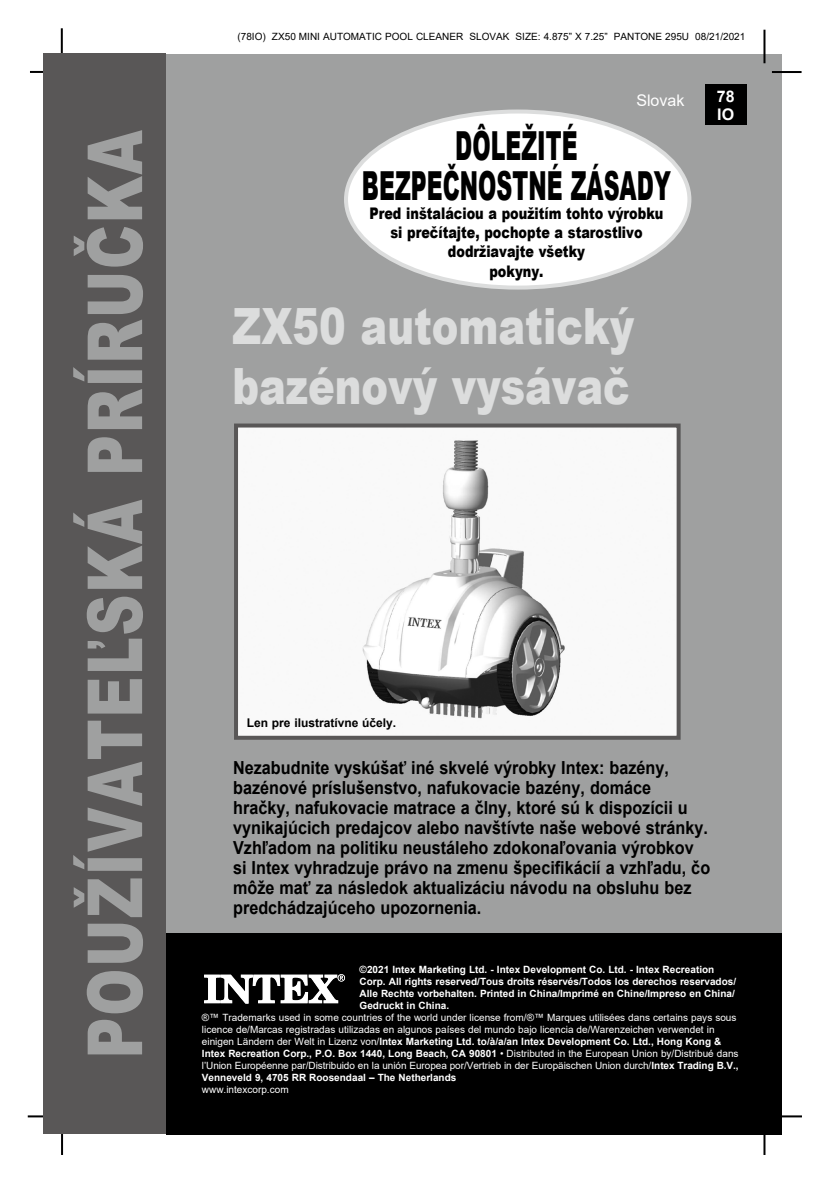
<style>
.page{position:relative;width:836px;height:1191px;background:#fff}
.page>*{position:absolute;margin:0;border:0;box-sizing:border-box;transform-origin:0 0}
.t1{font:900 76px "Arial";letter-spacing:.025em;color:#9fa0a0;scale:.75 1}
.t2{font:900 50px/60px "Arial";color:#dcdddd;scale:.8 1}
.t3{font:900 40px/40px "Arial";color:#000;text-align:center;scale:.55 1}
.t4{font:700 18px/20px "Arial";color:#000;scale:.9 1}
.t5{font:900 16px/19.2px "Arial";color:#000;text-align:center;scale:.8 1}
.t6{font:16px "Arial";color:#fff}
.t7{font:700 16px/18px "Arial";color:#fff}
.t8{font:700 12px "Arial";color:#000}
.t9{font:10px/12px "Arial";color:#fff}
.t10{font:700 10px/12px "Arial";color:#fff}
.t11{font:10px "Arial";color:#000}
.s1{font-weight:700}
</style>
<div class="page">
<div style="left:166px;top:54px;width:615px;height:1080px;background:#9fa0a0"></div>
<hr style="left:769px;top:1115px;width:32px;height:2px;background:#000">
<hr style="left:771px;top:71px;width:30px;height:2px;background:#000">
<hr style="left:61px;top:28px;width:2px;height:36px;background:#000">
<hr style="left:763px;top:30px;width:2px;height:33px;background:#000">
<hr style="left:763px;top:1123px;width:2px;height:32px;background:#000">
<hr style="left:61px;top:1123px;width:2px;height:32px;background:#000">
<hr style="left:30px;top:71px;width:26px;height:2px;background:#000">
<hr style="left:28px;top:1115px;width:28px;height:2px;background:#000">
<div style="left:704px;top:84px;width:42px;height:41px;background:#000"></div>
<div style="left:43px;top:53px;width:123px;height:1080px;background:#595757"></div>
<div style="left:346px;top:111px;width:343px;height:176px;background:#fff;border-radius:50%"></div>
<div style="left:166px;top:933px;width:614px;height:201px;background:#000"></div>
<svg style="left:204px;top:974px;width:141px;height:29px"></svg>
<img style="left:239px;top:428px;width:436px;height:307px">
<div style="left:234px;top:423px;width:446px;height:317px;border:4px solid #595757"></div>
<h1 class="t1" style="left:60px;top:1058px;width:1239px;rotate:-90deg">POUŽÍVATEĽSKÁ PRÍRUČKA</h1>
<p class="t11" style="left:237px;top:30px;width:509px">(78IO) ZX50 MINI AUTOMATIC POOL CLEANER SLOVAK SIZE: 4.875” X 7.25” PANTONE 295U 08/21/2021</p>
<h3 class="t6" style="left:636px;top:89px;width:50px">Slovak</h3>
<h3 class="t3" style="left:362px;top:124px;width:563px">DÔLEŽITÉ<br>BEZPEČNOSTNÉ ZÁSADY</h3>
<h3 class="t5" style="left:369px;top:203px;width:369px">Pred inštaláciou a použitím tohto výrobku si prečítajte, pochopte a starostlivo dodržiavajte všetky<br>pokyny.</h3>
<h2 class="t2" style="left:232px;top:295px;width:503px">ZX50 automatický bazénový vysávač</h2>
<h3 class="t7" style="left:716px;top:87px;width:19px">78<br>IO</h3>
<p class="t8" style="left:247px;top:714px;width:151px">Len pre ilustratívne účely.</p>
<p class="t4" style="left:233px;top:758px;width:531px">Nezabudnite vyskúšať iné skvelé výrobky Intex: bazény, bazénové príslušenstvo, nafukovacie bazény, domáce hračky, nafukovacie matrace a člny, ktoré sú k dispozícii u vynikajúcich predajcov alebo navštívte naše webové stránky.<br>Vzhľadom na politiku neustáleho zdokonaľovania výrobkov si Intex vyhradzuje právo na zmenu špecifikácií a vzhľadu, čo môže mať za následok aktualizáciu návodu na obsluhu bez predchádzajúceho upozornenia.</p>
<p class="t10" style="left:359px;top:963px;width:378px">©2021 Intex Marketing Ltd. - Intex Development Co. Ltd. - Intex Recreation Corp. All rights reserved/Tous droits réservés/Todos los derechos reservados/ Alle Rechte vorbehalten. Printed in China/Imprimé en Chine/Impreso en China/ Gedruckt in China.</p>
<p class="t9" style="left:202px;top:1011px;width:538px">®™ Trademarks used in some countries of the world under license from/®™ Marques utilisées dans certains pays sous licence de/Marcas registradas utilizadas en algunos países del mundo bajo licencia de/Warenzeichen verwendet in einigen Ländern der Welt in Lizenz von/<span class="s1">Intex Marketing Ltd. to/à/a/an Intex Development Co. Ltd., Hong Kong &amp; Intex Recreation Corp., P.O. Box 1440, Long Beach, CA 90801</span> • Distributed in the European Union by/Distribué dans l’Union Européenne par/Distribuido en la unión Europea por/Vertrieb in der Europäischen Union durch/<span class="s1">Intex Trading B.V., Venneveld 9, 4705 RR Roosendaal – The Netherlands</span></p>
<p class="t9" style="left:202px;top:1083px;width:88px">www.intexcorp.com</p>
</div>
